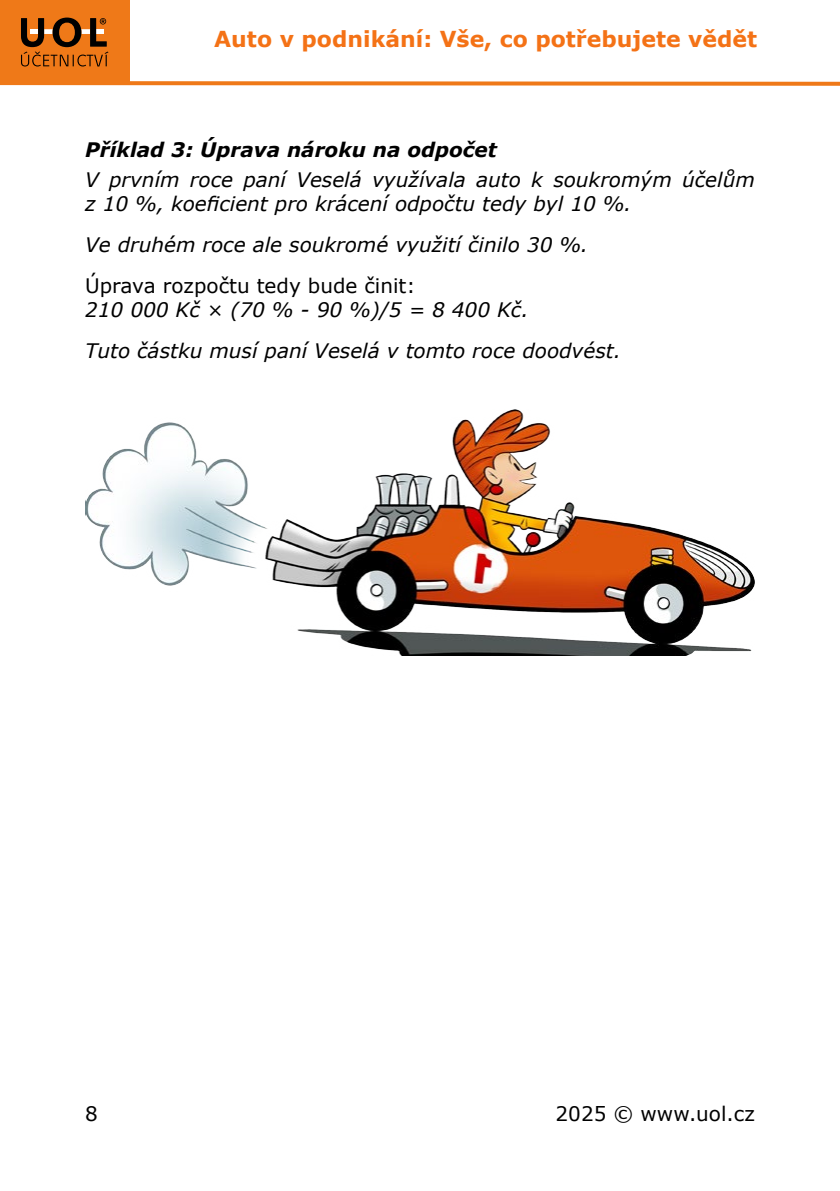
<style>
.page{position:relative;width:840px;height:1191px;background:#fff}
.page>*{position:absolute;margin:0;border:0;box-sizing:border-box;transform-origin:0 0}
.t1{font:700 22px "Verdana";color:#f47216}
.Kurzíva{font:italic 20px/24px "Verdana";color:#000}
.Odstavec_0{font:20px "Verdana";color:#000}
.Bold_kurzíva{font:italic 700 20px "Verdana";color:#000}
</style>
<div class="page">
<div style="left:0;top:0;width:129px;height:84px;background:#ef7918"></div>
<svg style="left:0;top:79px;width:839px;height:7px"></svg>
<svg style="left:21px;top:18px;width:87px;height:48px"></svg>
<img style="left:85px;top:409px;width:669px;height:246px">
<p class="t1" style="left:214px;top:24px;width:544px">Auto v podnikání: Vše, co potřebujete vědět</p>
<p class="Bold_kurzíva" style="left:85px;top:136px;width:413px">Příklad 3: Úprava nároku na odpočet</p>
<p class="Kurzíva" style="left:85px;top:167px;width:670px">V prvním roce paní Veselá využívala auto k soukromým účelům z 10 %, koeficient pro krácení odpočtu tedy byl 10 %.</p>
<p class="Kurzíva" style="left:85px;top:232px;width:504px">Ve druhém roce ale soukromé využití činilo 30 %.</p>
<p class="Odstavec_0" style="left:85px;top:272px;width:332px">Úprava rozpočtu tedy bude činit:</p>
<p class="Kurzíva" style="left:85px;top:297px;width:445px">210 000 Kč × (70 % - 90 %)/5 = 8 400 Kč.</p>
<p class="Kurzíva" style="left:85px;top:338px;width:537px">Tuto částku musí paní Veselá v tomto roce doodvést.</p>
<p class="Odstavec_0" style="left:85px;top:1100px;width:14px">8</p>
<p class="Odstavec_0" style="left:555px;top:1100px;width:201px">2025 © www.uol.cz</p>
</div>
